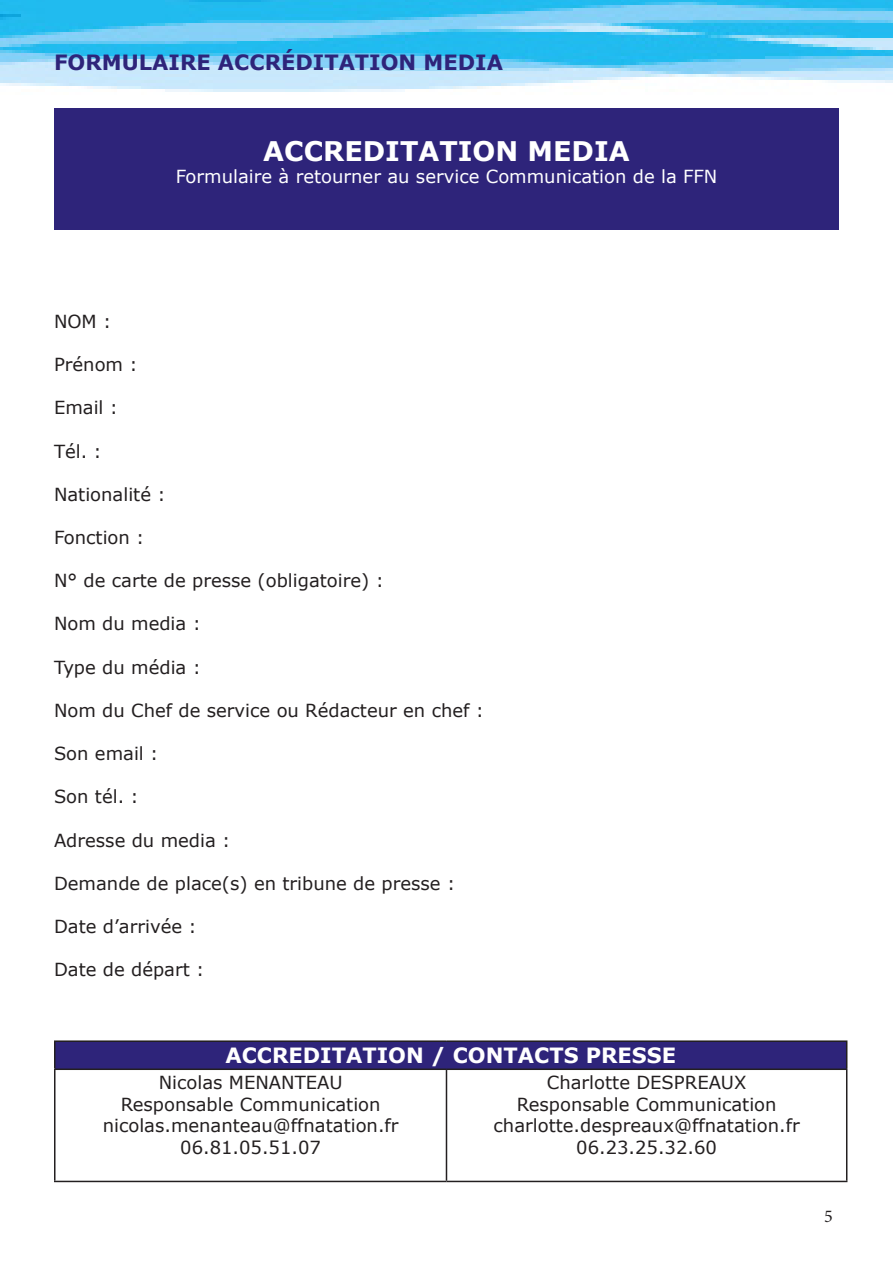
<style>
.page{position:relative;width:893px;height:1263px;background:#fff}
.page>*{position:absolute;margin:0;border:0;box-sizing:border-box;transform-origin:0 0}
.t1{font:700 27px "Verdana";color:#fff}
.t2{font:700 21px "Verdana";color:#fff}
.t3{font:700 21px "Verdana";color:#2e247a}
.t4{font:18px "Verdana";color:#231f20}
.t5{font:18px "Verdana";color:#fff}
.t6{font:18px "Minion Pro";color:#231f20}
</style>
<div class="page">
<img style="left:0;top:0;width:893px;height:1183px">
<div style="left:54px;top:108px;width:785px;height:122px;background:#2e247a"></div>
<div style="left:55px;top:1041px;width:792px;height:28px;background:#2e247a"></div>
<hr style="left:54px;top:1040px;width:392px;height:2px;background:#231f20">
<hr style="left:54px;top:1042px;width:2px;height:26px;background:#231f20">
<hr style="left:446px;top:1040px;width:401px;height:2px;background:#231f20">
<svg style="left:846px;top:1042px;width:1px;height:26px"></svg>
<hr style="left:54px;top:1068px;width:392px;height:2px;background:#231f20">
<hr style="left:54px;top:1070px;width:2px;height:111px;background:#231f20">
<hr style="left:446px;top:1068px;width:401px;height:2px;background:#231f20">
<hr style="left:446px;top:1070px;width:1px;height:111px;background:#231f20">
<hr style="left:846px;top:1070px;width:1px;height:111px;background:#231f20">
<hr style="left:54px;top:1181px;width:392px;height:1px;background:#231f20">
<hr style="left:446px;top:1181px;width:401px;height:1px;background:#231f20">
<p class="t3" style="left:54px;top:49px;width:451px">FORMULAIRE ACCRÉDITATION MEDIA</p>
<p class="t1" style="left:263px;top:134px;width:368px">ACCREDITATION MEDIA</p>
<p class="t5" style="left:176px;top:165px;width:543px">Formulaire à retourner au service Communication de la FFN</p>
<p class="t4" style="left:54px;top:310px;width:59px">NOM :</p>
<p class="t4" style="left:54px;top:353px;width:85px">Prénom :</p>
<p class="t4" style="left:54px;top:396px;width:66px">Email :</p>
<p class="t4" style="left:54px;top:440px;width:49px">Tél. :</p>
<p class="t4" style="left:54px;top:483px;width:113px">Nationalité :</p>
<p class="t4" style="left:54px;top:526px;width:92px">Fonction :</p>
<p class="t4" style="left:54px;top:569px;width:331px">N° de carte de presse (obligatoire) :</p>
<p class="t4" style="left:54px;top:612px;width:148px">Nom du media :</p>
<p class="t4" style="left:54px;top:656px;width:148px">Type du média :</p>
<p class="t4" style="left:54px;top:699px;width:431px">Nom du Chef de service ou Rédacteur en chef :</p>
<p class="t4" style="left:54px;top:742px;width:106px">Son email :</p>
<p class="t4" style="left:54px;top:785px;width:86px">Son tél. :</p>
<p class="t4" style="left:54px;top:828px;width:178px">Adresse du media :</p>
<p class="t4" style="left:54px;top:872px;width:403px">Demande de place(s) en tribune de presse :</p>
<p class="t4" style="left:54px;top:915px;width:144px">Date d’arrivée :</p>
<p class="t4" style="left:54px;top:958px;width:152px">Date de départ :</p>
<p class="t2" style="left:225px;top:1042px;width:452px">ACCREDITATION / CONTACTS PRESSE</p>
<p class="t4" style="left:159px;top:1071px;width:185px">Nicolas MENANTEAU</p>
<p class="t4" style="left:121px;top:1093px;width:261px">Responsable Communication</p>
<p class="t4" style="left:103px;top:1114px;width:297px">nicolas.menanteau@ffnatation.fr</p>
<p class="t4" style="left:180px;top:1136px;width:142px">06.81.05.51.07</p>
<p class="t4" style="left:547px;top:1071px;width:201px">Charlotte DESPREAUX</p>
<p class="t4" style="left:517px;top:1093px;width:261px">Responsable Communication</p>
<p class="t4" style="left:494px;top:1114px;width:308px">charlotte.despreaux@ffnatation.fr</p>
<p class="t4" style="left:576px;top:1136px;width:142px">06.23.25.32.60</p>
<p class="t6" style="left:824px;top:1204px;width:10px">5</p>
</div>
